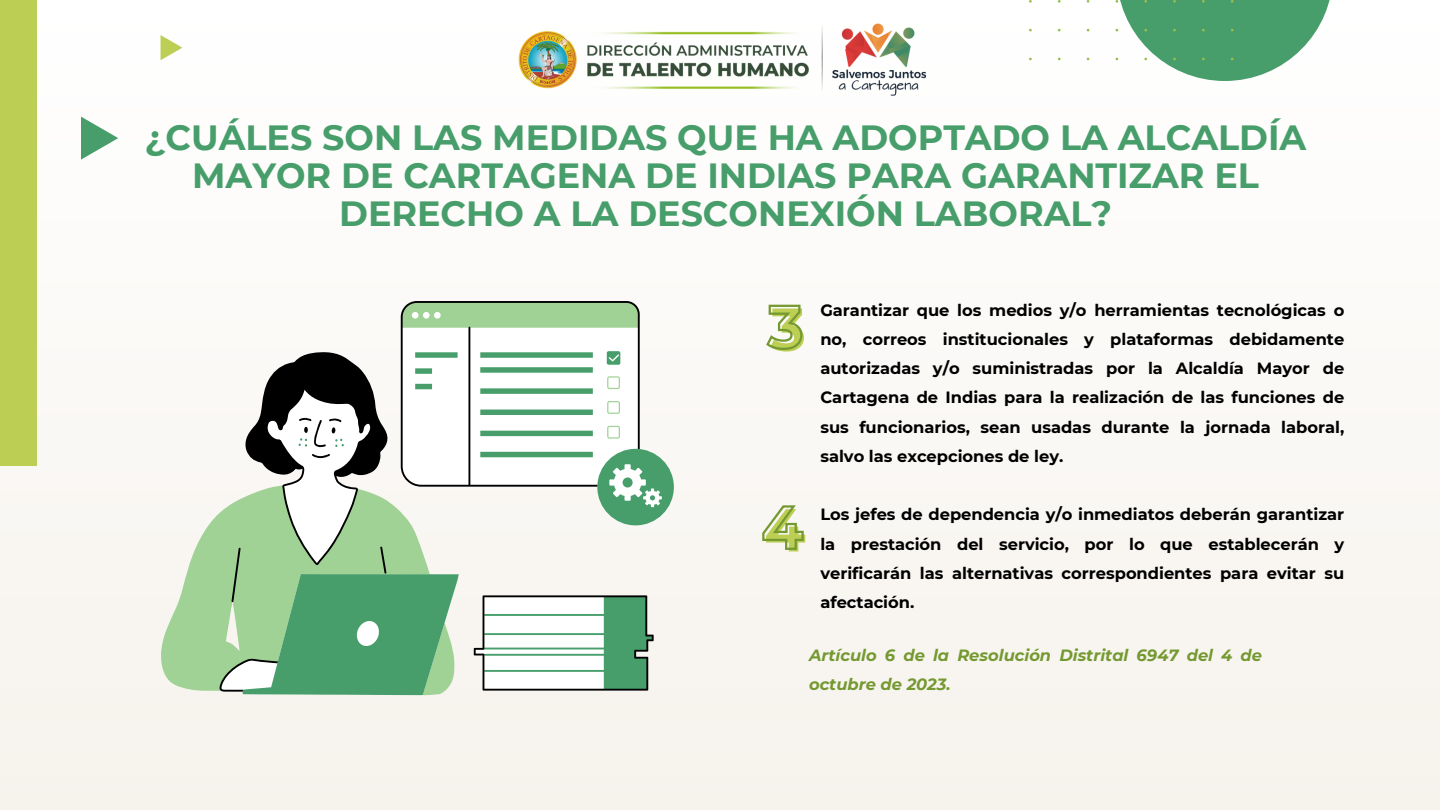
<style>
.page{position:relative;width:1440px;height:810px;background:#fbf9f6}
.page>*{position:absolute;margin:0;border:0;box-sizing:border-box;transform-origin:0 0}
.t1{font:700 60.5px "Montserrat";color:#bdce55}
.t2{font:700 35px/38.2px "Montserrat";color:#479e6b;text-align:center}
.t3{font:700 16.3px/29.2px "Montserrat";color:#000;text-align:justify}
.t4{font:italic 700 16.3px/29.2px "Montserrat";color:#749930}
</style>
<div class="page">
<svg style="left:1117px;top:0;width:213px;height:81px;fill:#479e6b"></svg>
<svg style="left:161px;top:35px;width:21px;height:25px"></svg>
<div style="left:0;top:0;width:37px;height:466px;background:#bdce55"></div>
<svg style="left:81px;top:117px;width:37px;height:43px"></svg>
<img style="left:518px;top:23px;width:409px;height:73px">
<svg style="left:161px;top:513px;width:82px;height:181px;fill:#a0d195"></svg>
<svg style="left:243px;top:453px;width:431px;height:242px"></svg>
<svg style="left:219px;top:301px;width:435px;height:391px"></svg>
<svg style="left:766px;top:304px;width:37px;height:46px"></svg>
<svg style="left:762px;top:505px;width:42px;height:45px"></svg>
<p class="t2" style="left:145px;top:118px;width:1163px">¿CUÁLES SON LAS MEDIDAS QUE HA ADOPTADO LA ALCALDÍA<br>MAYOR DE CARTAGENA DE INDIAS PARA GARANTIZAR EL<br>DERECHO A LA DESCONEXIÓN LABORAL?</p>
<p class="t1" style="left:770px;top:292px;width:37px">3</p>
<p class="t3" style="left:820px;top:295px;width:525px">Garantizar que los medios y/o herramientas tecnológicas o no, correos institucionales y plataformas debidamente autorizadas y/o suministradas por la Alcaldía Mayor de Cartagena de Indias para la realización de las funciones de sus funcionarios, sean usadas durante la jornada laboral, salvo las excepciones de ley.</p>
<p class="t3" style="left:820px;top:500px;width:525px">Los jefes de dependencia y/o inmediatos deberán garantizar la prestación del servicio, por lo que establecerán y verificarán las alternativas correspondientes para evitar su afectación.</p>
<p class="t4" style="left:809px;top:641px;width:455px">Artículo 6 de la Resolución Distrital 6947 del 4 de octubre de 2023.</p>
<p class="t1" style="left:764px;top:493px;width:43px">4</p>
</div>
